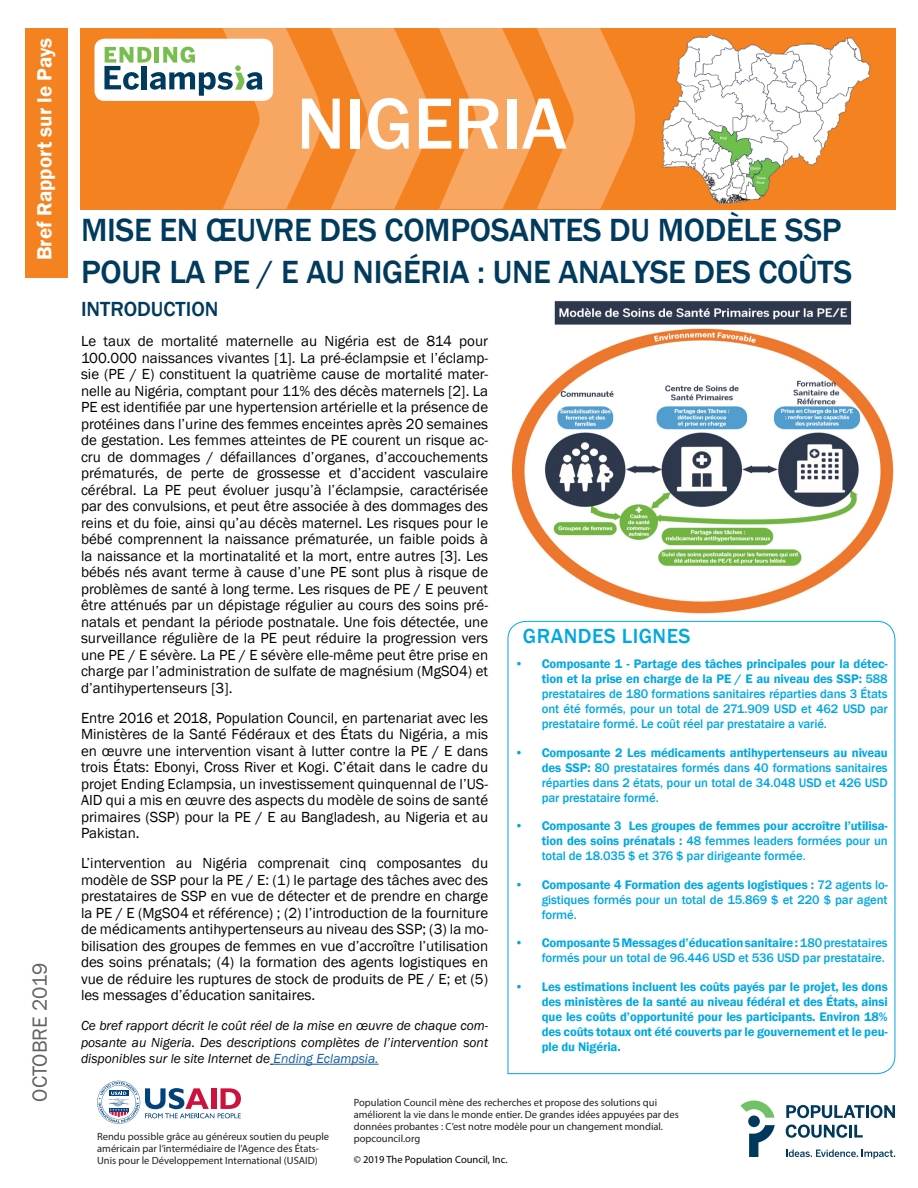
<style>
.page{position:relative;width:918px;height:1188px;background:#fff}
.page>*{position:absolute;margin:0;border:0;box-sizing:border-box;transform-origin:0 0}
.t1{font:500 75px "Franklin Gothic";color:#fff}
.t2{font:500 33px/42px "Franklin Gothic";letter-spacing:-.01em;color:#003a5d}
.t3{font:600 21px "Franklin Gothic";color:#fff}
.t4{font:500 21px "Franklin Gothic";letter-spacing:.02em;color:#00a8e2}
.t5{font:500 21px "Franklin Gothic";color:#003a5d}
.t6{font:21px "Franklin Gothic";color:#636366}
.t7{font:15px/16.5px "Franklin Gothic";color:#000;text-align:justify}
.t8{font:italic 13.5px/16.5px "Franklin Gothic";color:#000;text-align:justify}
.t9{font:500 12.75px/15px "Franklin Gothic";letter-spacing:-.01em;color:#00a8e2;text-align:justify}
.t10{font:600 12.75px/15px "Franklin Gothic";letter-spacing:-.01em;color:#00a8e2;text-align:justify}
.t11{font:10.5px/12px "Myriad Pro";color:#231f20}
.t12{font:10.5px "Myriad Pro";color:#000}
.s1{color:#175d9e}
.s2{font-weight:600}
.s3{font-weight:500}
.s4{font-weight:400}
</style>
<div class="page">
<div style="left:25px;top:28px;width:43px;height:249px;background:#f58220"></div>
<div style="left:80px;top:28px;width:815px;height:182px;background:#f58220"></div>
<svg style="left:331px;top:28px;width:98px;height:181px"></svg>
<svg style="left:439px;top:28px;width:196px;height:181px"></svg>
<div style="left:94px;top:39px;width:179px;height:62px;background:#fff;border-radius:10px"></div>
<svg style="left:104px;top:28px;width:217px;height:181px"></svg>
<svg style="left:786px;top:1105px;width:109px;height:13px"></svg>
<svg style="left:786px;top:1125px;width:77px;height:13px"></svg>
<div style="left:748px;top:1116px;width:12px;height:11px;background:#00395c;border-radius:50%"></div>
<svg style="left:749px;top:1125px;width:26px;height:32px"></svg>
<svg style="left:740px;top:1101px;width:34px;height:17px"></svg>
<svg style="left:786px;top:1150px;width:109px;height:9px"></svg>
<svg style="left:97px;top:1081px;width:144px;height:43px"></svg>
<hr style="left:274px;top:1064px;width:105px;height:1px;background:#175d9e">
<img style="left:662px;top:36px;width:209px;height:168px">
<svg style="left:507px;top:621px;width:389px;height:453px"></svg>
<img style="left:511px;top:301px;width:383px;height:313px">
<p class="t3" style="left:32px;top:260px;width:224px;rotate:-90deg">Bref Rapport sur le Pays</p>
<p class="t6" style="left:27px;top:1102px;width:140px;rotate:-90deg">OCTOBRE 2019</p>
<p class="t1" style="left:296px;top:77px;width:272px">NIGERIA</p>
<p class="t2" style="left:81px;top:209px;width:773px">MISE EN ŒUVRE DES COMPOSANTES DU MODÈLE SSP<br>POUR LA PE / E AU NIGÉRIA : UNE ANALYSE DES COÛTS</p>
<p class="t5" style="left:81px;top:296px;width:139px">INTRODUCTION</p>
<p class="t7" style="left:81px;top:333px;width:409px">Le taux de mortalité maternelle au Nigéria est de 814 pour 100.000 naissances vivantes [1]. La pré-éclampsie et l’éclamp&shy;sie (PE / E) constituent la quatrième cause de mortalité mater&shy;nelle au Nigéria, comptant pour 11% des décès maternels [2]. La PE est identifiée par une hypertension artérielle et la présence de protéines dans l’urine des femmes enceintes après 20 semaines de gestation. Les femmes atteintes de PE courent un risque ac&shy;cru de dommages / défaillances d’organes, d’accouchements prématurés, de perte de grossesse et d’accident vasculaire cérébral. La PE peut évoluer jusqu’à l’éclampsie, caractérisée par des convulsions, et peut être associée à des dommages des reins et du foie, ainsi qu’au décès maternel. Les risques pour le bébé comprennent la naissance prématurée, un faible poids à la naissance et la mortinatalité et la mort, entre autres [3]. Les bébés nés avant terme à cause d’une PE sont plus à risque de problèmes de santé à long terme. Les risques de PE / E peuvent être atténués par un dépistage régulier au cours des soins pré&shy;natals et pendant la période postnatale. Une fois détectée, une surveillance régulière de la PE peut réduire la progression vers une PE / E sévère. La PE / E sévère elle-même peut être prise en charge par l’administration de sulfate de magnésium (MgSO4) et d’antihypertenseurs [3].</p>
<p class="t7" style="left:81px;top:710px;width:409px">Entre 2016 et 2018, Population Council, en partenariat avec les Ministères de la Santé Fédéraux et des États du Nigéria, a mis en œuvre une intervention visant à lutter contre la PE / E dans trois États: Ebonyi, Cross River et Kogi. C’était dans le cadre du projet Ending Eclampsia, un investissement quinquennal de l’US-AID qui a mis en œuvre des aspects du modèle de soins de santé primaires (SSP) pour la PE / E au Bangladesh, au Nigeria et au Pakistan.</p>
<p class="t7" style="left:81px;top:855px;width:409px">L’intervention au Nigéria comprenait cinq composantes du modèle de SSP pour la PE / E: (1) le partage des tâches avec des prestataires de SSP en vue de détecter et de prendre en charge la PE / E (MgSO4 et référence) ; (2) l’introduction de la fourniture de médicaments antihypertenseurs au niveau des SSP; (3) la mo&shy;bilisation des groupes de femmes en vue d’accroître l’utilisation des soins prénatals; (4) la formation des agents logistiques en vue de réduire les ruptures de stock de produits de PE / E; et (5) les messages d’éducation sanitaires.</p>
<p class="t8" style="left:81px;top:1018px;width:409px">Ce bref rapport décrit le coût réel de la mise en œuvre de chaque com&shy;posante au Nigeria. Des descriptions complètes de l’intervention sont disponibles sur le site Internet de <span class="s1">Ending Eclampsia.</span></p>
<p class="t4" style="left:523px;top:623px;width:169px">GRANDES LIGNES</p>
<p class="t9" style="left:542px;top:656px;width:348px;text-indent:-27px"><span class="s2">• Composante 1 - Partage des tâches principales pour la détec&shy;tion et la prise en charge de la PE / E au niveau des SSP:</span> 588 prestataires de 180 formations sanitaires réparties dans 3 États ont été formés, pour un total de 271.909 USD et 462 USD par prestataire formé. Le coût réel par prestataire a varié.</p>
<p class="t9" style="left:542px;top:745px;width:348px;text-indent:-27px"><span class="s2">• Composante 2 Les médicaments antihypertenseurs au niveau des SSP:</span> 80 prestataires formés dans 40 formations sanitaires réparties dans 2 états, pour un total de 34.048 USD et 426 USD par prestataire formé.</p>
<p class="t10" style="left:542px;top:818px;width:348px;text-indent:-27px">• Composante 3 Les groupes de femmes pour accroître l’utilisa&shy;tion des soins prénatals : <span class="s3">48 femmes leaders formées pour un total de 18.035 $ et 376 $ par dirigeante formée</span><span class="s4">.</span></p>
<p class="t9" style="left:542px;top:877px;width:348px;text-indent:-27px"><span class="s2">• Composante 4 Formation des agents logistiques :</span> 72 agents lo&shy;gistiques formés pour un total de 15.869 $ et 220 $ par agent formé.</p>
<p class="t9" style="left:515px;top:935px;width:374px;text-align:right"><span class="s2">• Composante 5 Messages d’éducation sanitaire :</span> 180 prestataires formés pour un total de 96.446 USD et 536 USD par prestataire.</p>
<p class="t10" style="left:542px;top:979px;width:348px;text-indent:-27px">• Les estimations incluent les coûts payés par le projet, les dons des ministères de la santé au niveau fédéral et des États, ainsi que les coûts d’opportunité pour les participants. Environ 18% des coûts totaux ont été couverts par le gouvernement et le peu&shy;ple du Nigéria.</p>
<p class="t11" style="left:97px;top:1130px;width:233px">Rendu possible grâce au généreux soutien du peuple américain par l’intermédiaire de l’Agence des États-<br>Unis pour le Développement International (USAID)</p>
<p class="t11" style="left:354px;top:1096px;width:327px">Population Council mène des recherches et propose des solutions qui améliorent la vie dans le monde entier. De grandes idées appuyées par des données probantes : C’est notre modèle pour un changement mondial. popcouncil.org</p>
<p class="t12" style="left:354px;top:1153px;width:155px">© 2019 The Population Council, Inc.</p>
</div>
